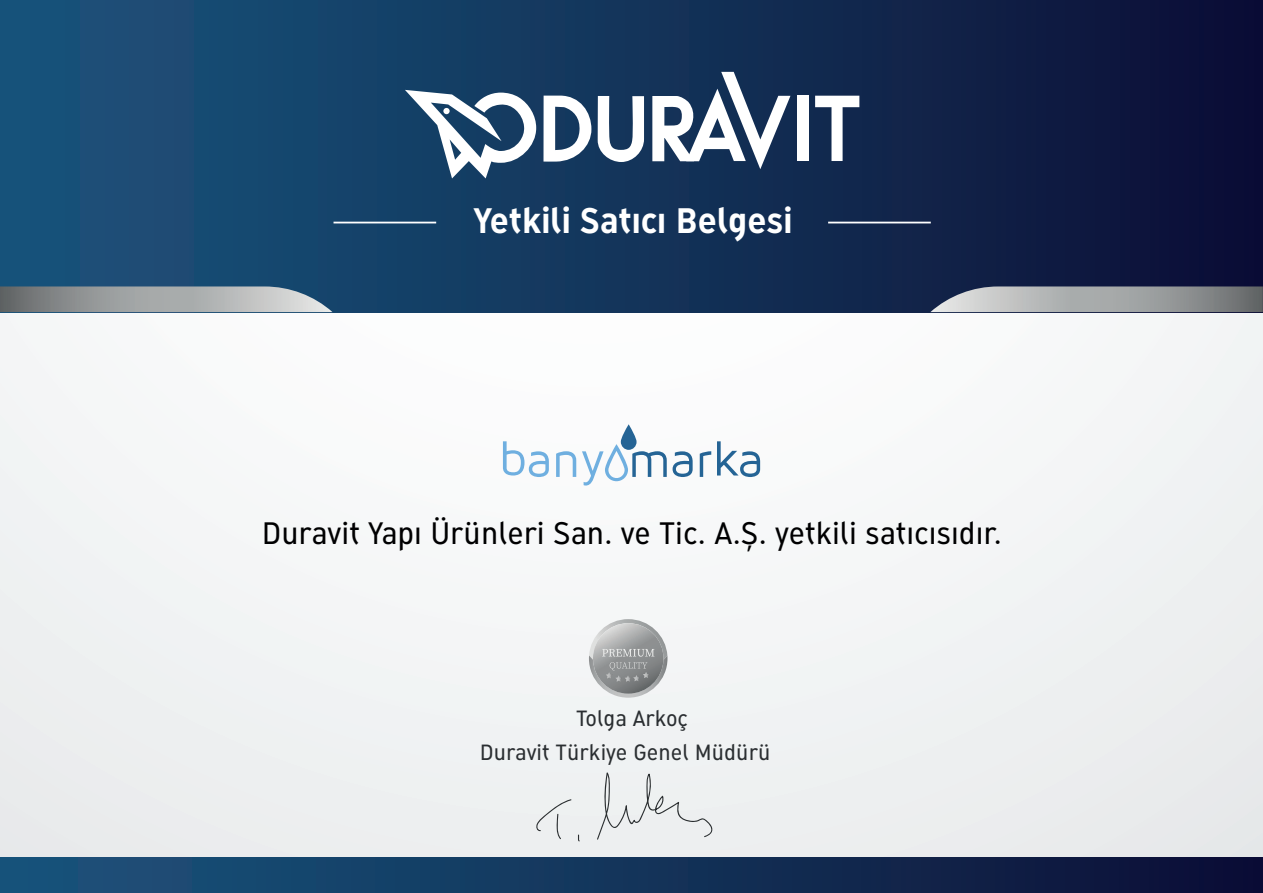
<style>
.page{position:relative;width:1263px;height:893px;background:#fff}
.page>*{position:absolute;margin:0;border:0;box-sizing:border-box;transform-origin:0 0}
.t1{font:700 34.8px "Dura Regular Tab";color:#fff}
.t2{font:30.45px "Dura Regular Tab";color:#000001}
.t3{font:21.6px/33.3px "Dura Regular Tab";color:#2a2e31}
</style>
<div class="page">
<div style="left:0;top:0;width:1262px;height:893px;background:#f3f4f5"></div>
<div style="left:0;top:0;width:1263px;height:312px;background:linear-gradient(to right,#1a567e,#0c0f36)"></div>
<svg style="left:0;top:286px;width:332px;height:26px;background:#979ea1"></svg>
<svg style="left:930px;top:286px;width:333px;height:26px;background:#979b9e"></svg>
<div style="left:0;top:858px;width:1262px;height:35px;background:linear-gradient(to right,#1a567d,#0c0f36)"></div>
<hr style="left:333px;top:222px;width:103px;height:1px;background:#fff">
<hr style="left:828px;top:222px;width:103px;height:1px;background:#fff">
<svg style="left:589px;top:619px;width:78px;height:79px"></svg>
<svg style="left:536px;top:799px;width:36px;height:40px"></svg>
<svg style="left:578px;top:834px;width:2px;height:7px"></svg>
<svg style="left:597px;top:772px;width:116px;height:68px"></svg>
<svg style="left:543px;top:96px;width:48px;height:66px"></svg>
<svg style="left:598px;top:96px;width:46px;height:66px"></svg>
<div style="left:797px;top:96px;width:11px;height:65px;background:#fff"></div>
<svg style="left:815px;top:96px;width:44px;height:65px"></svg>
<svg style="left:652px;top:72px;width:138px;height:97px"></svg>
<svg style="left:405px;top:90px;width:131px;height:88px"></svg>
<svg style="left:503px;top:441px;width:46px;height:36px"></svg>
<svg style="left:556px;top:451px;width:20px;height:26px"></svg>
<svg style="left:700px;top:451px;width:11px;height:26px"></svg>
<svg style="left:717px;top:441px;width:43px;height:36px"></svg>
<svg style="left:582px;top:424px;width:111px;height:62px"></svg>
<p class="t1" style="left:473px;top:197px;width:321px">Yetkili Satıcı Belgesi</p>
<p class="t2" style="left:262px;top:513px;width:742px">Duravit Yapı Ürünleri San. ve Tic. A.Ş. yetkili satıcısıdır.</p>
<p class="t3" style="left:480px;top:701px;width:292px;text-indent:96px">Tolga Arkoç<br>Duravit Türkiye Genel Müdürü</p>
</div>
